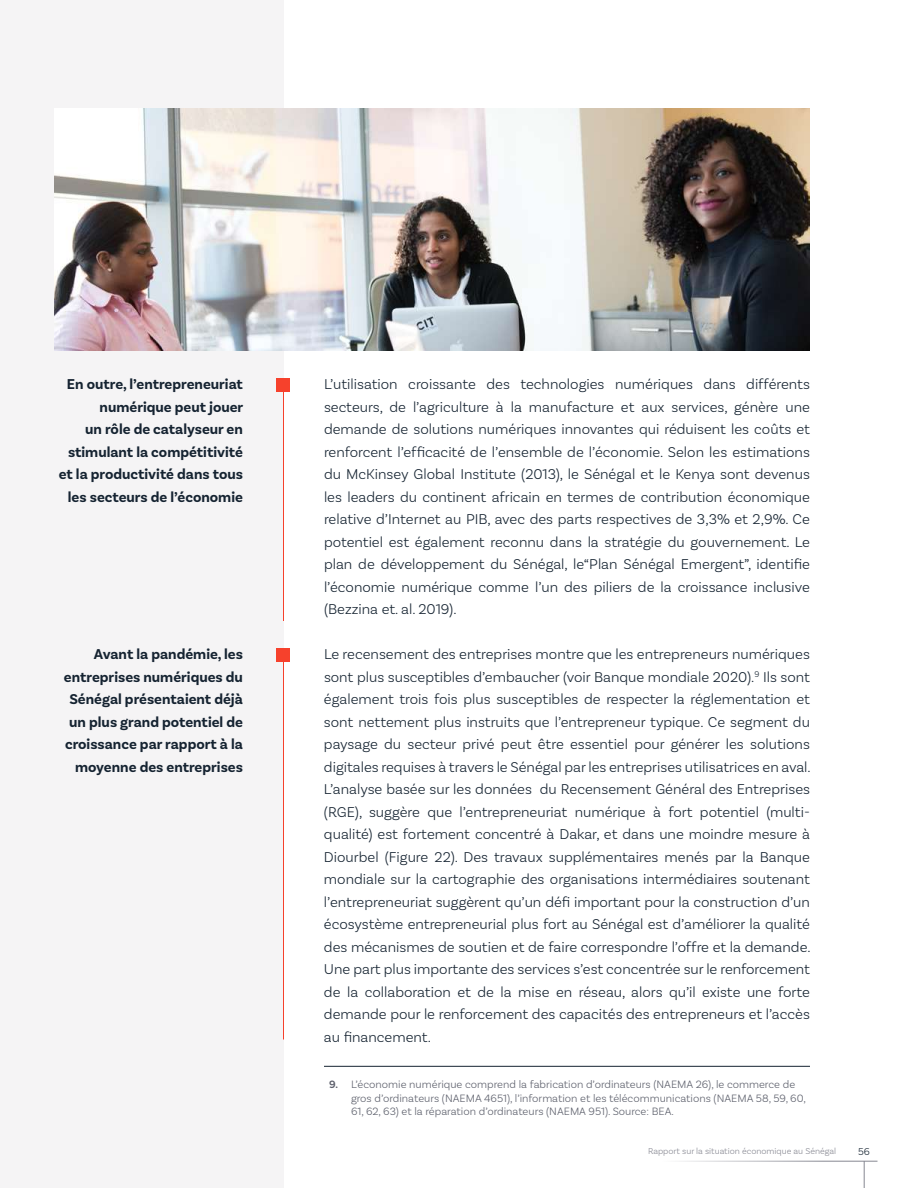
<style>
.page{position:relative;width:918px;height:1188px;background:#fff}
.page>*{position:absolute;margin:0;border:0;box-sizing:border-box;transform-origin:0 0}
.t1{font:300 15px/22.5px "Basic Sans";color:#152331;text-align:justify}
.t2{font:700 15px/22.5px "Basic Sans";color:#152331;text-align:right}
.t3{font:300 11.25px/13.5px "Basic Sans";color:#5c5f6b}
.t4{font:600 11.25px "Basic Sans";color:#5c5f6b}
.t5{font:300 10.5px "Basic Sans";color:#152331}
.t6{font:300 9px "Basic Sans";color:#868791}
</style>
<div class="page">
<div style="left:0;top:0;width:284px;height:1188px;background:#f5f4f5"></div>
<svg style="left:864px;top:1162px;width:1px;height:26px"></svg>
<hr style="left:648px;top:1161px;width:230px;height:1px;background:#868791">
<div style="left:277px;top:378px;width:13px;height:14px;background:#f6412c"></div>
<div style="left:277px;top:648px;width:13px;height:14px;background:#f6412c"></div>
<hr style="left:283px;top:392px;width:1px;height:229px;background:#f6412c">
<hr style="left:283px;top:662px;width:1px;height:378px;background:#f6412c">
<hr style="left:324px;top:1066px;width:486px;height:1px;background:#152331">
<img style="left:54px;top:108px;width:756px;height:243px">
<p class="t2" style="left:59px;top:373px;width:186px">En outre, l’entrepreneuriat numérique peut jouer<br>un rôle de catalyseur en stimulant la compétitivité et la productivité dans tous les secteurs de l’économie</p>
<p class="t2" style="left:64px;top:643px;width:181px">Avant la pandémie, les entreprises numériques du<br>Sénégal présentaient déjà un plus grand potentiel de croissance par rapport à la moyenne des entreprises</p>
<p class="t1" style="left:324px;top:373px;width:488px">L’utilisation croissante des technologies numériques dans différents secteurs, de l’agriculture à la manufacture et aux services, génère une demande de solutions numériques innovantes qui réduisent les coûts et renforcent l’efficacité de l’ensemble de l’économie. Selon les estimations du McKinsey Global Institute (2013), le Sénégal et le Kenya sont devenus les leaders du continent africain en termes de contribution économique relative d’Internet au PIB, avec des parts respectives de 3,3% et 2,9%. Ce potentiel est également reconnu dans la stratégie du gouvernement. Le plan de développement du Sénégal, le“Plan Sénégal Emergent”, identifie l’économie numérique comme l’un des piliers de la croissance inclusive (Bezzina et. al. 2019).</p>
<p class="t1" style="left:324px;top:643px;width:488px">Le recensement des entreprises montre que les entrepreneurs numériques sont plus susceptibles d’embaucher (voir Banque mondiale 2020).<sup>9</sup> Ils sont également trois fois plus susceptibles de respecter la réglementation et sont nettement plus instruits que l’entrepreneur typique. Ce segment du paysage du secteur privé peut être essentiel pour générer les solutions digitales requises à travers le Sénégal par les entreprises utilisatrices en aval.<br>L’analyse basée sur les données du Recensement Général des Entreprises (RGE), suggère que l’entrepreneuriat numérique à fort potentiel (multi&shy;qualité) est fortement concentré à Dakar, et dans une moindre mesure à Diourbel (Figure 22). Des travaux supplémentaires menés par la Banque mondiale sur la cartographie des organisations intermédiaires soutenant l’entrepreneuriat suggèrent qu’un défi important pour la construction d’un écosystème entrepreneurial plus fort au Sénégal est d’améliorer la qualité des mécanismes de soutien et de faire correspondre l’offre et la demande.<br>Une part plus importante des services s’est concentrée sur le renforcement de la collaboration et de la mise en réseau, alors qu’il existe une forte demande pour le renforcement des capacités des entrepreneurs et l’accès au financement.</p>
<p class="t4" style="left:329px;top:1078px;width:10px">9.</p>
<p class="t3" style="left:351px;top:1078px;width:456px">L’économie numérique comprend la fabrication d’ordinateurs (NAEMA 26), le commerce de gros d’ordinateurs (NAEMA 4651), l’information et les télécommunications (NAEMA 58, 59, 60,<br>61, 62, 63) et la réparation d’ordinateurs (NAEMA 951). Source: BEA.</p>
<p class="t6" style="left:648px;top:1146px;width:190px">Rapport sur la situation économique au Sénégal</p>
<p class="t5" style="left:858px;top:1146px;width:13px">56</p>
</div>
